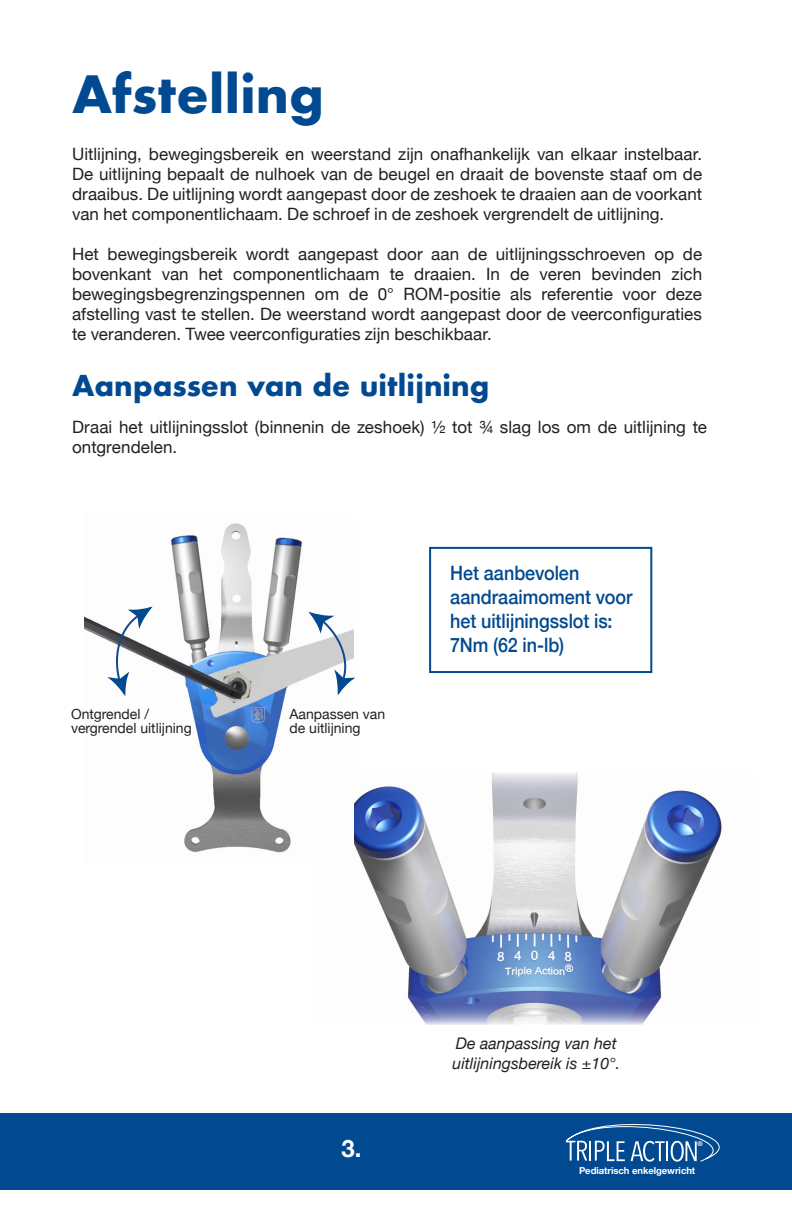
<style>
.page{position:relative;width:792px;height:1224px;background:#fff}
.page>*{position:absolute;margin:0;border:0;box-sizing:border-box;transform-origin:0 0}
.t1{font:700 50px "Futura";letter-spacing:.005em;color:#014990}
.t2{font:700 28px "Futura";color:#014990}
.t3{font:700 24px "Helvetica Neue";color:#fff}
.t4{font:500 19.8px/24px "Helvetica Neue";color:#014990;scale:.91 1}
.t5{font:17px/20px "Helvetica Neue";color:#231f20;text-align:justify}
.t6{font:italic 16px/20px "Helvetica Neue";color:#231f20}
.t7{font:14px/14px "Helvetica Neue";color:#231f20}
.t8{font:700 9.6px "Helvetica Neue";letter-spacing:-.01em;color:#fff}
.t9{font:700 6.6px "Helvetica Neue";color:#fff}
</style>
<div class="page">
<div style="left:0;top:1113px;width:792px;height:76px;background:#014990"></div>
<svg style="left:565px;top:1123px;width:155px;height:39px"></svg>
<img style="left:354px;top:772px;width:368px;height:252px">
<div style="left:429px;top:547px;width:223px;height:126px;border:2px solid #014990"></div>
<img style="left:84px;top:523px;width:254px;height:330px">
<svg style="left:308px;top:611px;width:47px;height:84px"></svg>
<svg style="left:103px;top:605px;width:50px;height:91px"></svg>
<h1 class="t1" style="left:72px;top:59px;width:254px">Afstelling</h1>
<p class="t5" style="left:72px;top:145px;width:632px">Uitlijning, bewegingsbereik en weerstand zijn onafhankelijk van elkaar instelbaar.<br>De uitlijning bepaalt de nulhoek van de beugel en draait de bovenste staaf om de draaibus. De uitlijning wordt aangepast door de zeshoek te draaien aan de voorkant van het componentlichaam. De schroef in de zeshoek vergrendelt de uitlijning.</p>
<p class="t5" style="left:72px;top:245px;width:632px">Het bewegingsbereik wordt aangepast door aan de uitlijningsschroeven op de bovenkant van het componentlichaam te draaien. In de veren bevinden zich bewegingsbegrenzingspennen om de 0° ROM-positie als referentie voor deze afstelling vast te stellen. De weerstand wordt aangepast door de veerconfiguraties te veranderen. Twee veerconfiguraties zijn beschikbaar.</p>
<h2 class="t2" style="left:72px;top:366px;width:419px">Aanpassen van de uitlijning</h2>
<p class="t5" style="left:72px;top:418px;width:636px">Draai het uitlijningsslot (binnenin de zeshoek) ½ tot ¾ slag los om de uitlijning te ontgrendelen.</p>
<p class="t7" style="left:71px;top:708px;width:122px">Ontgrendel / vergrendel uitlijning</p>
<p class="t7" style="left:290px;top:708px;width:97px">Aanpassen van de uitlijning</p>
<p class="t4" style="left:450px;top:559px;width:202px">Het aanbevolen aandraaimoment voor het uitlijningsslot is:<br>7Nm (62 in-lb)</p>
<h3 class="t3" style="left:341px;top:1129px;width:22px">3.</h3>
<p class="t6" style="left:453px;top:1034px;width:169px">De aanpassing van het uitlijningsbereik is ±10°.</p>
<p class="t9" style="left:698px;top:1139px;width:7px">®</p>
<p class="t8" style="left:579px;top:1163px;width:118px">Pediatrisch enkelgewricht</p>
</div>
